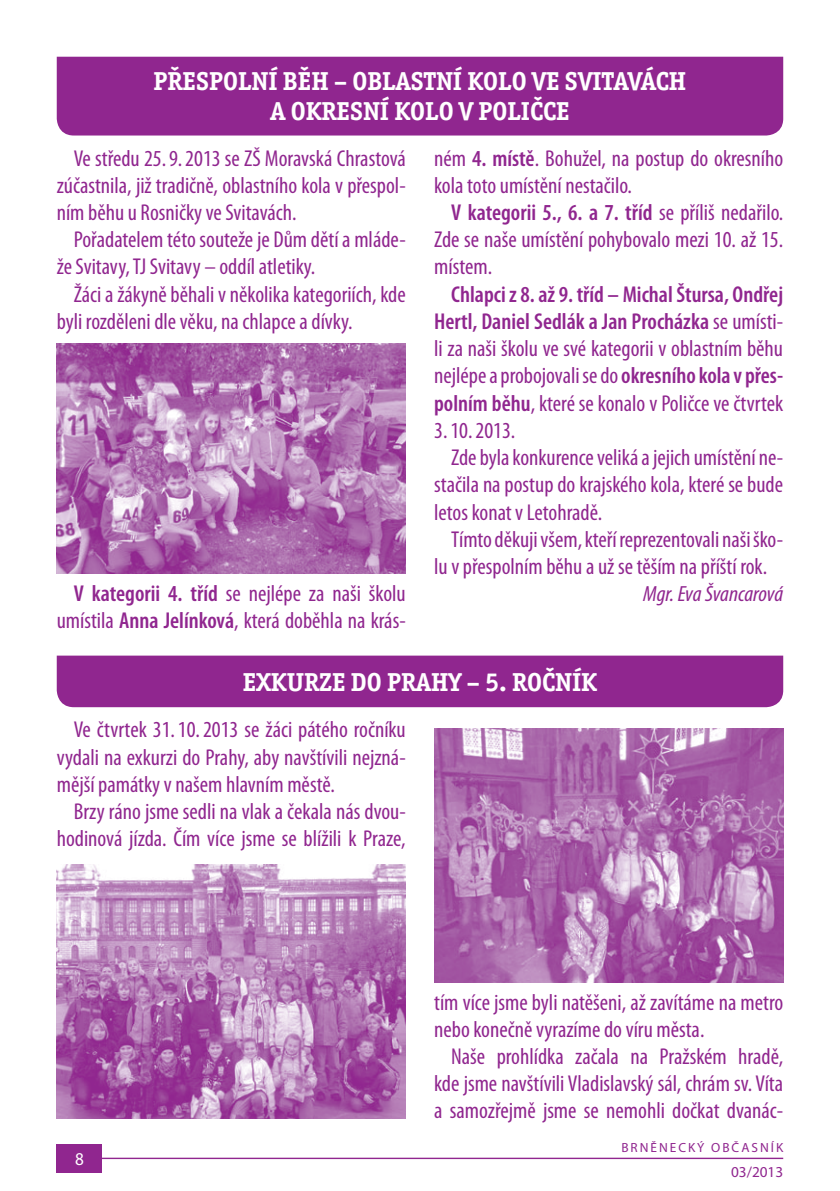
<style>
.page{position:relative;width:840px;height:1191px;background:#fff}
.page>*{position:absolute;margin:0;border:0;box-sizing:border-box;transform-origin:0 0}
.t1{font:700 26px/30px "Officina Serif Itc TOT";color:#fff;text-align:center}
.t2{font:condensed 23px/27.2px "Myriad Pro";color:#90268f;text-align:justify}
.t3{font:italic condensed 22px "Myriad Pro";letter-spacing:-.01em;color:#90268f;scale:1.05 1}
.t4{font:18px "Myriad Pro";color:#fff;scale:.95 1}
.t5{font:15.2px "Myriad Pro";color:#90268f}
.t6{font:13.2px "Myriad Pro";letter-spacing:.15em;color:#90268f}
.s1{font-weight:600}
</style>
<div class="page">
<hr style="left:58px;top:1157px;width:724px;height:2px;background:#90268f">
<div style="left:57px;top:1144px;width:45px;height:28px;background:#90268f"></div>
<div style="left:57px;top:57px;width:725px;height:78px;background:#90268f"></div>
<img style="left:57px;top:343px;width:348px;height:231px">
<img style="left:57px;top:864px;width:348px;height:254px">
<div style="left:57px;top:655px;width:725px;height:52px;background:#90268f"></div>
<img style="left:434px;top:728px;width:348px;height:254px">
<p class="t1" style="left:153px;top:67px;width:534px">PŘESPOLNÍ BĚH – OBLASTNÍ KOLO VE SVITAVÁCH<br>A OKRESNÍ KOLO V POLIČCE</p>
<p class="t2" style="left:57px;top:145px;width:350px;text-indent:17px">Ve středu 25. 9. 2013 se ZŠ Moravská Chrastová zúčastnila, již tradičně, oblastního kola v přespol&shy;ním běhu u Rosničky ve Svitavách.</p>
<p class="t2" style="left:57px;top:226px;width:350px;text-indent:17px">Pořadatelem této souteže je Dům dětí a mláde&shy;že Svitavy, TJ Svitavy – oddíl atletiky.</p>
<p class="t2" style="left:57px;top:281px;width:350px;text-indent:17px">Žáci a žákyně běhali v několika kategoriích, kde byli rozděleni dle věku, na chlapce a dívky.</p>
<p class="t2" style="left:57px;top:580px;width:350px;text-align:right"><span class="s1">V kategorii 4. tříd</span> se nejlépe za naši školu umístila <span class="s1">Anna Jelínková</span>, která doběhla na krás-</p>
<p class="t2" style="left:434px;top:145px;width:350px">ném <span class="s1">4. místě</span>. Bohužel, na postup do okresního kola toto umístění nestačilo.</p>
<p class="t2" style="left:434px;top:199px;width:350px;text-indent:17px"><span class="s1">V kategorii 5., 6. a 7. tříd</span> se příliš nedařilo.<br>Zde se naše umístění pohybovalo mezi 10. až 15. místem.</p>
<p class="t2" style="left:434px;top:281px;width:350px;text-indent:17px"><span class="s1">Chlapci z 8. až 9. tříd – Michal Štursa, Ondřej Hertl, Daniel Sedlák a Jan Procházka</span> se umísti&shy;li za naši školu ve své kategorii v oblastním běhu nejlépe a probojovali se do <span class="s1">okresního kola v přes&shy;polním běhu</span>, které se konalo v Poličce ve čtvrtek</p>
<p class="t2" style="left:434px;top:417px;width:83px">3. 10. 2013.</p>
<p class="t2" style="left:451px;top:444px;width:333px">Zde byla konkurence veliká a jejich umístění ne-</p>
<p class="t2" style="left:434px;top:471px;width:350px">stačila na postup do krajského kola, které se bude</p>
<p class="t2" style="left:434px;top:499px;width:170px">letos konat v Letohradě.</p>
<p class="t2" style="left:451px;top:526px;width:333px">Tímto děkuji všem, kteří reprezentovali naši ško-</p>
<p class="t2" style="left:434px;top:553px;width:334px">lu v přespolním běhu a už se těším na příští rok.</p>
<p class="t3" style="left:642px;top:582px;width:135px">Mgr. Eva Švancarová</p>
<p class="t1" style="left:243px;top:667px;width:355px">EXKURZE DO PRAHY – 5. ROČNÍK</p>
<p class="t2" style="left:57px;top:716px;width:350px;text-indent:17px">Ve čtvrtek 31. 10. 2013 se žáci pátého ročníku vydali na exkurzi do Prahy, aby navštívili nejzná&shy;mější památky v našem hlavním městě.</p>
<p class="t2" style="left:57px;top:798px;width:350px;text-align:right">Brzy ráno jsme sedli na vlak a čekala nás dvou&shy;hodinová jízda. Čím více jsme se blížili k Praze,</p>
<p class="t4" style="left:75px;top:1149px;width:11px">8</p>
<p class="t2" style="left:434px;top:988px;width:350px">tím více jsme byli natěšeni, až zavítáme na metro nebo konečně vyrazíme do víru města.</p>
<p class="t2" style="left:434px;top:1043px;width:350px;text-indent:17px">Naše prohlídka začala na Pražském hradě, kde jsme navštívili Vladislavský sál, chrám sv. Víta a samozřejmě jsme se nemohli dočkat dvanác-</p>
<p class="t6" style="left:621px;top:1140px;width:163px">BRNĚNECKÝ OBČASNÍK</p>
<p class="t5" style="left:730px;top:1163px;width:53px">03/2013</p>
</div>
